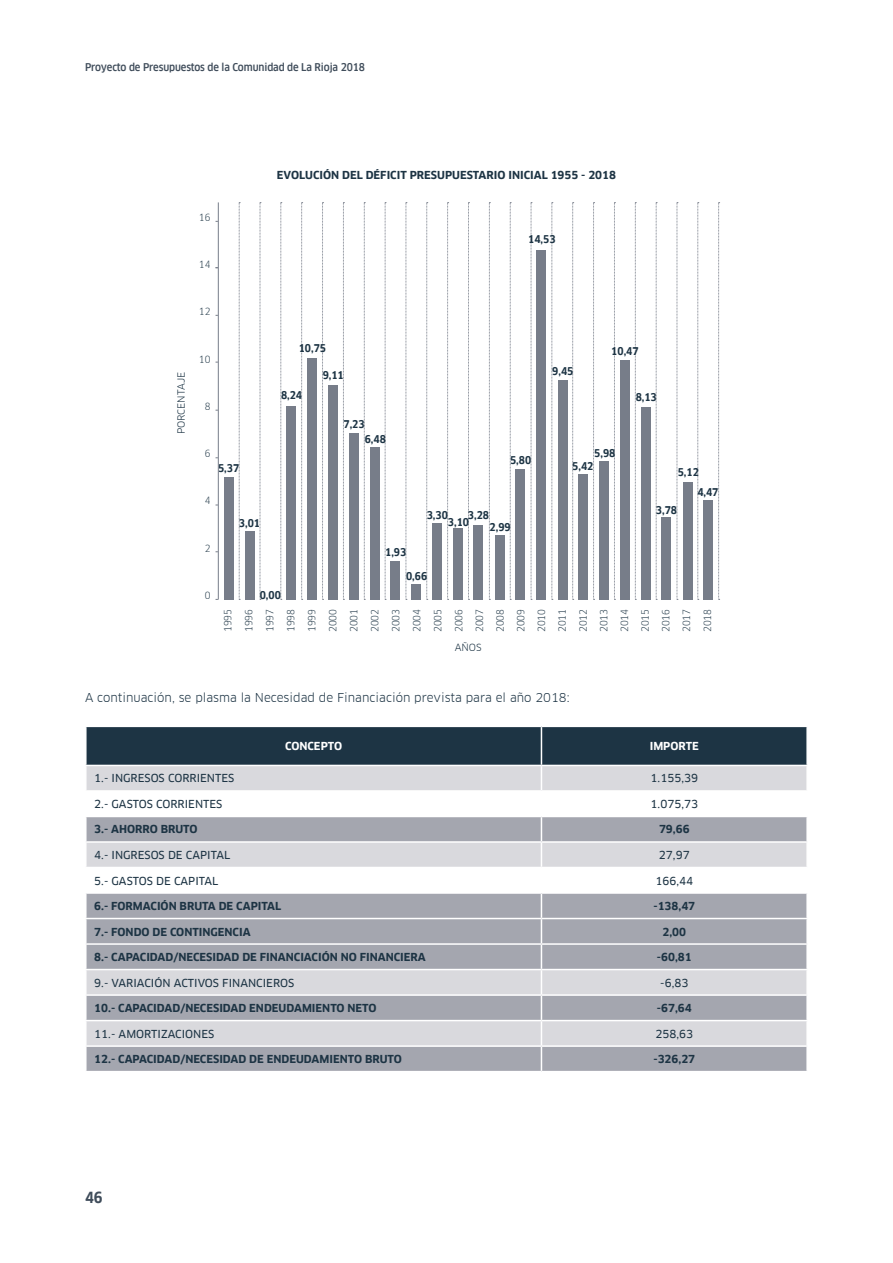
<style>
.page{position:relative;width:893px;height:1263px;background:#fff}
.page>*{position:absolute;margin:0;border:0;box-sizing:border-box;transform-origin:0 0}
.t1{font:700 15px "Clan Offc Pro Narr";color:#404d5b}
.t2{font:12px "Clan Offc Pro";color:#1d3444}
.t3{font:700 10.8px "Clan Offc Pro";color:#1d3444}
.t4{font:10.8px "Clan Offc Pro News";color:#1d3444}
.t5{font:700 10.8px "Clan Offc Pro";color:#fff}
.t6{font:700 10.5px/19.2px "Clan Offc Pro Narr";color:#1d3444}
.t7{font:500 10.5px "Clan Offc Pro Narr";letter-spacing:-.01em;color:#404d5b}
.t8{font:9.9px/20.9px "Clan Offc Pro Narr";color:#1d3444;text-align:justify}
.t9{font:9.75px "Clan Offc Pro";color:#1d3444}
.t10{font:9.75px "Clan Offc Pro Narr";color:#1d3444}
</style>
<div class="page">
<svg style="left:86px;top:726px;width:721px;height:345px"></svg>
<hr style="left:806px;top:1047px;width:2px;height:24px;background:#fff">
<div style="left:224px;top:477px;width:9px;height:123px;background:#777d89"></div>
<svg style="left:385px;top:202px;width:1px;height:398px"></svg>
<svg style="left:364px;top:202px;width:1px;height:398px"></svg>
<svg style="left:343px;top:202px;width:1px;height:398px"></svg>
<svg style="left:322px;top:202px;width:2px;height:398px"></svg>
<svg style="left:301px;top:202px;width:2px;height:398px"></svg>
<svg style="left:281px;top:202px;width:1px;height:398px"></svg>
<svg style="left:260px;top:202px;width:1px;height:398px"></svg>
<hr style="left:218px;top:202px;width:1px;height:398px;background:#777d89">
<svg style="left:239px;top:202px;width:1px;height:398px"></svg>
<svg style="left:406px;top:202px;width:1px;height:398px"></svg>
<svg style="left:427px;top:202px;width:1px;height:398px"></svg>
<svg style="left:447px;top:202px;width:2px;height:398px"></svg>
<svg style="left:468px;top:202px;width:1px;height:398px"></svg>
<svg style="left:510px;top:202px;width:1px;height:398px"></svg>
<svg style="left:489px;top:202px;width:1px;height:398px"></svg>
<svg style="left:531px;top:202px;width:1px;height:398px"></svg>
<svg style="left:552px;top:202px;width:1px;height:398px"></svg>
<svg style="left:572px;top:202px;width:2px;height:398px"></svg>
<svg style="left:593px;top:202px;width:2px;height:398px"></svg>
<svg style="left:614px;top:202px;width:1px;height:398px"></svg>
<svg style="left:635px;top:202px;width:1px;height:398px"></svg>
<svg style="left:656px;top:202px;width:1px;height:398px"></svg>
<svg style="left:677px;top:202px;width:1px;height:398px"></svg>
<svg style="left:698px;top:202px;width:1px;height:398px"></svg>
<svg style="left:718px;top:202px;width:2px;height:398px"></svg>
<div style="left:245px;top:531px;width:9px;height:69px;background:#777d89"></div>
<div style="left:287px;top:406px;width:9px;height:194px;background:#777d89"></div>
<div style="left:308px;top:358px;width:9px;height:242px;background:#777d89"></div>
<div style="left:328px;top:385px;width:9px;height:215px;background:#777d89"></div>
<div style="left:349px;top:433px;width:9px;height:167px;background:#777d89"></div>
<div style="left:370px;top:447px;width:10px;height:153px;background:#777d89"></div>
<div style="left:391px;top:561px;width:9px;height:39px;background:#777d89"></div>
<div style="left:412px;top:584px;width:9px;height:16px;background:#777d89"></div>
<div style="left:432px;top:523px;width:9px;height:77px;background:#777d89"></div>
<div style="left:453px;top:528px;width:9px;height:72px;background:#777d89"></div>
<div style="left:473px;top:525px;width:9px;height:75px;background:#777d89"></div>
<div style="left:495px;top:535px;width:9px;height:65px;background:#777d89"></div>
<div style="left:515px;top:469px;width:10px;height:131px;background:#777d89"></div>
<div style="left:537px;top:250px;width:9px;height:350px;background:#777d89"></div>
<div style="left:558px;top:380px;width:9px;height:220px;background:#777d89"></div>
<div style="left:578px;top:474px;width:9px;height:126px;background:#777d89"></div>
<div style="left:600px;top:461px;width:9px;height:139px;background:#777d89"></div>
<div style="left:620px;top:360px;width:9px;height:240px;background:#777d89"></div>
<div style="left:641px;top:407px;width:9px;height:193px;background:#777d89"></div>
<div style="left:661px;top:517px;width:9px;height:83px;background:#777d89"></div>
<div style="left:684px;top:482px;width:9px;height:118px;background:#777d89"></div>
<div style="left:703px;top:500px;width:9px;height:100px;background:#777d89"></div>
<p class="t7" style="left:85px;top:61px;width:282px">Proyecto de Presupuestos de la Comunidad de La Rioja 2018</p>
<p class="t9" style="left:176px;top:434px;width:64px;rotate:-90deg">PORCENTAJE</p>
<p class="t3" style="left:277px;top:168px;width:30px">EVOLUC</p>
<p class="t3" style="left:319px;top:168px;width:298px">IÓN DEL DÉFICIT PRESUPUESTARIO INICIAL 1955 - 2018</p>
<p class="t10" style="left:199px;top:212px;width:13px">16</p>
<p class="t10" style="left:199px;top:259px;width:13px">14</p>
<p class="t10" style="left:199px;top:306px;width:13px">12</p>
<p class="t10" style="left:199px;top:353px;width:13px">10</p>
<p class="t10" style="left:205px;top:401px;width:7px">8</p>
<p class="t10" style="left:205px;top:448px;width:7px">6</p>
<p class="t10" style="left:205px;top:495px;width:7px">4</p>
<p class="t10" style="left:205px;top:542px;width:7px">2</p>
<p class="t10" style="left:205px;top:590px;width:7px">0</p>
<p class="t6" style="left:528px;top:230px;width:29px">14,53</p>
<p class="t6" style="left:218px;top:459px;width:23px">5,37</p>
<p class="t6" style="left:239px;top:513px;width:23px">3,01</p>
<p class="t6" style="left:299px;top:339px;width:29px">10,75</p>
<p class="t6" style="left:323px;top:366px;width:23px">9,11</p>
<p class="t6" style="left:281px;top:386px;width:23px">8,24</p>
<p class="t6" style="left:344px;top:414px;width:23px">7,23</p>
<p class="t6" style="left:365px;top:429px;width:23px">6,48</p>
<p class="t6" style="left:385px;top:543px;width:23px">1,93</p>
<p class="t6" style="left:510px;top:450px;width:23px">5,80</p>
<p class="t6" style="left:468px;top:505px;width:23px">3,28</p>
<p class="t6" style="left:427px;top:505px;width:23px">3,30</p>
<p class="t6" style="left:448px;top:512px;width:23px">3,10</p>
<p class="t6" style="left:490px;top:518px;width:23px">2,99</p>
<p class="t6" style="left:406px;top:566px;width:23px">0,66</p>
<p class="t6" style="left:552px;top:361px;width:23px">9,45</p>
<p class="t6" style="left:611px;top:341px;width:29px">10,47</p>
<p class="t6" style="left:636px;top:388px;width:23px">8,13</p>
<p class="t6" style="left:594px;top:443px;width:23px">5,98</p>
<p class="t6" style="left:572px;top:456px;width:23px">5,42</p>
<p class="t6" style="left:697px;top:463px;width:23px;text-indent:-20px">5,12<br>4,47</p>
<p class="t6" style="left:656px;top:500px;width:23px">3,78</p>
<p class="t6" style="left:260px;top:586px;width:23px">0,00</p>
<p class="t8" style="left:217px;top:632px;width:25px;rotate:-90deg">1995<br>1996<br>1997<br>1998<br>1999<br>2000<br>2001<br>2002<br>2003<br>2004<br>2005<br>2006<br>2007<br>2008<br>2009<br>2010<br>2011<br>2012<br>2013<br>2014<br>2015<br>2016<br>2017<br>2018</p>
<p class="t9" style="left:455px;top:642px;width:28px">AÑOS</p>
<p class="t2" style="left:85px;top:690px;width:486px">A continuación, se plasma la Necesidad de Financiación prevista para el año 2018:</p>
<p class="t5" style="left:285px;top:740px;width:58px">CONCEPTO</p>
<p class="t5" style="left:650px;top:740px;width:37px">IMPORTE</p>
<p class="t4" style="left:94px;top:772px;width:141px">1.- INGRESOS CORRIENTES</p>
<p class="t4" style="left:651px;top:772px;width:49px">1.155,39</p>
<p class="t4" style="left:94px;top:798px;width:130px">2.- GASTOS CORRIENTES</p>
<p class="t4" style="left:651px;top:798px;width:49px">1.075,73</p>
<p class="t3" style="left:94px;top:823px;width:82px">3.- AHORRO BRUT</p>
<p class="t3" style="left:189px;top:823px;width:10px">O</p>
<p class="t3" style="left:659px;top:823px;width:32px">79,66</p>
<p class="t4" style="left:94px;top:849px;width:138px">4.- INGRESOS DE CAPITAL</p>
<p class="t4" style="left:659px;top:849px;width:32px">27,97</p>
<p class="t4" style="left:94px;top:874px;width:126px">5.- GASTOS DE CAPITAL</p>
<p class="t4" style="left:655px;top:874px;width:39px">166,44</p>
<p class="t3" style="left:94px;top:900px;width:101px">6.- FORMACIÓN BRUT</p>
<p class="t3" style="left:208px;top:900px;width:74px">A DE CAPITAL</p>
<p class="t3" style="left:653px;top:900px;width:43px">-138,47</p>
<p class="t3" style="left:94px;top:925px;width:158px">7.- FONDO DE CONTINGENCIA</p>
<p class="t3" style="left:662px;top:925px;width:25px">2,00</p>
<p class="t3" style="left:94px;top:951px;width:333px">8.- CAPACIDAD/NECESIDAD DE FINANCIACIÓN NO FINANCIERA</p>
<p class="t3" style="left:657px;top:951px;width:36px">-60,81</p>
<p class="t4" style="left:94px;top:976px;width:201px">9.- VARIACIÓN ACTIVOS FINANCIEROS</p>
<p class="t4" style="left:660px;top:976px;width:30px">-6,83</p>
<p class="t3" style="left:94px;top:1002px;width:284px">10.- CAPACIDAD/NECESIDAD ENDEU DAMIENTO NETO</p>
<p class="t3" style="left:657px;top:1002px;width:36px">-67,64</p>
<p class="t4" style="left:94px;top:1027px;width:122px">11.- AMORTIZACIONES</p>
<p class="t4" style="left:655px;top:1027px;width:39px">258,63</p>
<p class="t3" style="left:94px;top:1053px;width:287px">12.- CAPACIDAD/NECESIDAD DE ENDEUDAMIENTO BRUT</p>
<p class="t3" style="left:394px;top:1053px;width:10px">O</p>
<p class="t3" style="left:653px;top:1053px;width:43px">-326,27</p>
<h1 class="t1" style="left:85px;top:1188px;width:19px">46</h1>
</div>
